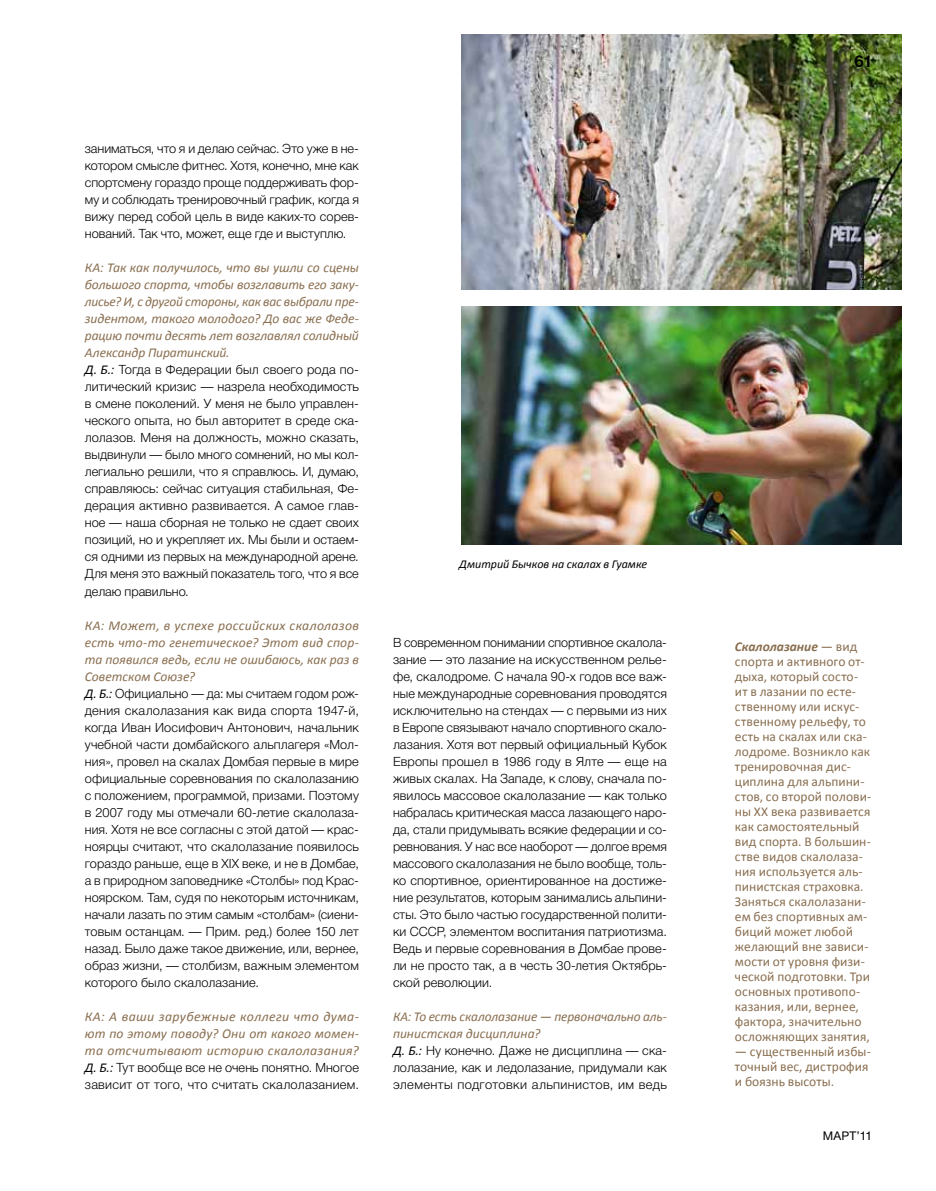
<style>
.page{position:relative;width:936px;height:1191px;background:#fff}
.page>*{position:absolute;margin:0;border:0;box-sizing:border-box;transform-origin:0 0}
.t1{font:700 16.5px "Helvetica Neue Cyr";color:#000}
.t2{font:13.5px/15px "Calibri";letter-spacing:.005em;color:#896e4f}
.t3{font:italic 13.5px/17px "Calibri";color:#896e4f;text-align:justify}
.t4{font:300 12.75px/17px "Helvetica Neue Cyr";letter-spacing:.01em;color:#000;text-align:justify}
.t5{font:italic 12px "Calibri";color:#000}
.t6{font:12px "Helvetica Neue Cyr";letter-spacing:.02em;color:#000}
.s1{font-family:"Calibri";font-weight:400;font-style:italic;font-size:13.5px}
.s2{font-weight:700;font-style:italic}
</style>
<div class="page">
<img style="left:461px;top:306px;width:440px;height:238px">
<img style="left:461px;top:34px;width:440px;height:255px">
<p class="t4" style="left:85px;top:140px;width:275px">заниматься, что я и делаю сейчас. Это уже в не&shy;котором смысле фитнес. Хотя, конечно, мне как спортсмену гораздо проще поддерживать фор&shy;му и соблюдать тренировочный график, когда я вижу перед собой цель в виде каких-то сорев&shy;нований. Так что, может, еще где и выступлю.</p>
<p class="t3" style="left:85px;top:259px;width:275px">КА: Так как получилось, что вы ушли со сцены большого спорта, чтобы возглавить его заку&shy;лисье? И, с другой стороны, как вас выбрали пре&shy;зидентом, такого молодого? До вас же Феде&shy;рацию почти десять лет возглавлял солидный Александр Пиратинский.</p>
<p class="t4" style="left:85px;top:361px;width:275px"><span class="s1">Д. Б.:</span> Тогда в Федерации был своего рода по&shy;литический кризис — назрела необходимость в смене поколений. У меня не было управлен&shy;ческого опыта, но был авторитет в среде ска&shy;лолазов. Меня на должность, можно сказать, выдвинули — было много сомнений, но мы кол&shy;легиально решили, что я справлюсь. И, думаю, справляюсь: сейчас ситуация стабильная, Фе&shy;дерация активно развивается. А самое глав&shy;ное — наша сборная не только не сдает своих позиций, но и укрепляет их. Мы были и остаем&shy;ся одними из первых на международной арене.<br>Для меня это важный показатель того, что я все делаю правильно.</p>
<p class="t3" style="left:85px;top:616px;width:275px">КА: Может, в успехе российских скалолазов есть что-то генетическое? Этот вид спор&shy;та появился ведь, если не ошибаюсь, как раз в Советском Союзе?</p>
<p class="t4" style="left:85px;top:684px;width:275px"><span class="s1">Д. Б.:</span> Официально — да: мы считаем годом рож&shy;дения скалолазания как вида спорта 1947-й, когда Иван Иосифович Антонович, начальник учебной части домбайского альплагеря «Мол&shy;ния», провел на скалах Домбая первые в мире официальные соревнования по скалолазанию с положением, программой, призами. Поэтому в 2007 году мы отмечали 60-летие скалолаза&shy;ния. Хотя не все согласны с этой датой — крас&shy;ноярцы считают, что скалолазание появилось гораздо раньше, еще в XIX веке, и не в Домбае, а в природном заповеднике «Столбы» под Крас&shy;ноярском. Там, судя по некоторым источникам, начали лазать по этим самым «столбам» (сиени&shy;товым останцам. — Прим. ред.) более 150 лет назад. Было даже такое движение, или, вернее, образ жизни, — столбизм, важным элементом которого было скалолазание.</p>
<p class="t3" style="left:85px;top:1007px;width:275px">КА: А ваши зарубежные коллеги что дума&shy;ют по этому поводу? Они от какого момен&shy;та отсчитывают историю скалолазания?</p>
<p class="t4" style="left:85px;top:1059px;width:275px"><span class="s1">Д. Б.:</span> Тут вообще все не очень понятно. Многое зависит от того, что считать скалолазанием.</p>
<p class="t5" style="left:459px;top:557px;width:189px">Дмитрий Бычков на скалах в Гуамке</p>
<p class="t4" style="left:393px;top:633px;width:275px">В современном понимании спортивное скалола&shy;зание — это лазание на искусственном релье&shy;фе, скалодроме. С начала 90-х годов все важ&shy;ные международные соревнования проводятся исключительно на стендах — с первыми из них в Европе связывают начало спортивного скало&shy;лазания. Хотя вот первый официальный Кубок Европы прошел в 1986 году в Ялте — еще на живых скалах. На Западе, к слову, сначала по&shy;явилось массовое скалолазание — как только набралась критическая масса лазающего наро&shy;да, стали придумывать всякие федерации и со&shy;ревнования. У нас все наоборот — долгое время массового скалолазания не было вообще, толь&shy;ко спортивное, ориентированное на достиже&shy;ние результатов, которым занимались альпини&shy;сты. Это было частью государственной полити&shy;ки СССР, элементом воспитания патриотизма.<br>Ведь и первые соревнования в Домбае прове&shy;ли не просто так, а в честь 30-летия Октябрь&shy;ской революции.</p>
<p class="t3" style="left:393px;top:1007px;width:275px">КА: То есть скалолазание — первоначально аль&shy;пинистская дисциплина?</p>
<p class="t4" style="left:393px;top:1042px;width:275px"><span class="s1">Д. Б.:</span> Ну конечно. Даже не дисциплина — ска&shy;лолазание, как и ледолазание, придумали как элементы подготовки альпинистов, им ведь</p>
<p class="t1" style="left:854px;top:52px;width:19px">61</p>
<p class="t2" style="left:735px;top:638px;width:138px"><span class="s2">Скалолазание</span> — вид спорта и активного от&shy;дыха, который состо&shy;ит в лазании по есте&shy;ственному или искус&shy;ственному рельефу, то есть на скалах или ска&shy;лодроме. Возникло как тренировочная дис&shy;циплина для альпини&shy;стов, со второй полови&shy;ны XX века развивается как самостоятельный вид спорта. В большин&shy;стве видов скалолаза&shy;ния используется аль&shy;пинистская страховка.<br>Заняться скалолазани&shy;ем без спортивных ам&shy;биций может любой желающий вне зависи&shy;мости от уровня физи&shy;ческой подготовки. Три основных противопо&shy;казания, или, вернее, фактора, значительно осложняющих занятия,</p>
<p class="t2" style="left:735px;top:1043px;width:137px">— существенный избы&shy;точный вес, дистрофия и боязнь высоты.</p>
<p class="t6" style="left:822px;top:1129px;width:51px">март’11</p>
</div>
